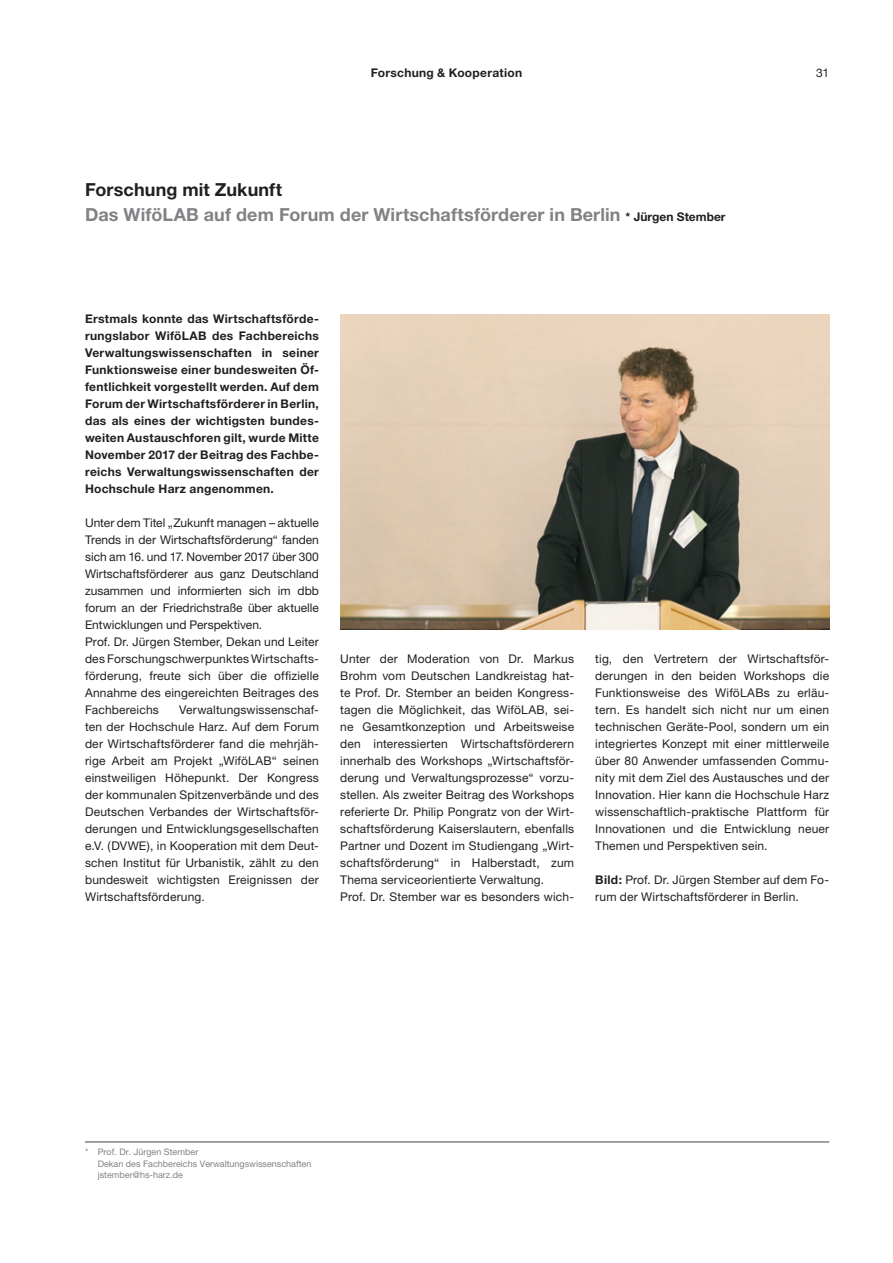
<style>
.page{position:relative;width:893px;height:1263px;background:#fff}
.page>*{position:absolute;margin:0;border:0;box-sizing:border-box;transform-origin:0 0}
.t1{font:700 18px/25.5px "Helvetica Neue";letter-spacing:.005em;color:#808285}
.t2{font:12px/17px "Helvetica Neue";letter-spacing:.015em;color:#231f20}
.t3{font:700 12px/17px "Helvetica Neue";letter-spacing:.025em;color:#231f20;text-align:justify}
.t4{font:12px "Helvetica Neue";color:#231f20}
.t5{font:9px/11.2px "Helvetica Neue";color:#808285}
.s1{color:#231f20}
.s2{font-size:12px;color:#231f20}
.s3{font-weight:700}
</style>
<div class="page">
<hr style="left:85px;top:1141px;width:744px;height:2px;background:#808285">
<img style="left:340px;top:315px;width:489px;height:314px">
<p class="t3" style="left:371px;top:64px;width:153px">Forschung &amp; Kooperation</p>
<p class="t4" style="left:816px;top:64px;width:15px">31</p>
<h1 class="t1" style="left:85px;top:176px;width:642px"><span class="s1">Forschung mit Zukunft<br></span>Das WiföLAB auf dem Forum der Wirtschaftsförderer in Berlin <span class="s2">* Jürgen Stember</span></h1>
<p class="t3" style="left:85px;top:310px;width:235px">Erstmals konnte das Wirtschaftsförde&shy;rungslabor WiföLAB des Fachbereichs Verwaltungswissenschaften in seiner Funktionsweise einer bundesweiten Öf&shy;fentlichkeit vorgestellt werden. Auf dem Forum der Wirtschaftsförderer in Berlin, das als eines der wichtigsten bundes&shy;weiten Austauschforen gilt, wurde Mitte November 2017 der Beitrag des Fachbe&shy;reichs Verwaltungswissenschaften der Hochschule Harz angenommen.</p>
<p class="t2" style="left:85px;top:514px;width:235px">Unter dem Titel „Zukunft managen – aktuelle Trends in der Wirtschaftsförderung“ fanden sich am 16. und 17. November 2017 über 300<br>Wirtschaftsförderer aus ganz Deutschland zusammen und informierten sich im dbb forum an der Friedrichstraße über aktuelle Entwicklungen und Perspektiven.<br>Prof. Dr. Jürgen Stember, Dekan und Leiter des Forschungschwerpunktes Wirtschafts&shy;förderung, freute sich über die offizielle Annahme des eingereichten Beitrages des Fachbereichs</p>
<p class="t2" style="left:85px;top:701px;width:235px;text-align:justify;text-indent:94px">Verwaltungswissenschaf&shy;ten der Hochschule Harz. Auf dem Forum der Wirtschaftsförderer fand die mehrjäh&shy;rige Arbeit am Projekt „WiföLAB“ seinen einstweiligen Höhepunkt. Der Kongress der kommunalen Spitzenverbände und des Deutschen Verbandes der Wirtschaftsför&shy;derungen und Entwicklungsgesellschaften e.V. (DVWE), in Kooperation mit dem Deut&shy;schen Institut für Urbanistik, zählt zu den bundesweit wichtigsten Ereignissen der Wirtschaftsförderung.</p>
<p class="t2" style="left:340px;top:650px;width:235px">Unter der Moderation von Dr. Markus Brohm vom Deutschen Landkreistag hat&shy;te Prof. Dr. Stember an beiden Kongress&shy;tagen die Möglichkeit, das WiföLAB, sei&shy;ne Gesamtkonzeption und Arbeitsweise den interessierten Wirtschaftsförderern innerhalb des Workshops „Wirtschaftsför&shy;derung und Verwaltungsprozesse“ vorzu&shy;stellen. Als zweiter Beitrag des Workshops referierte Dr. Philip Pongratz von der Wirt&shy;schaftsförderung Kaiserslautern, ebenfalls Partner und Dozent im Studiengang „Wirt&shy;schaftsförderung“ in Halberstadt, zum Thema serviceorientierte Verwaltung.<br>Prof. Dr. Stember war es besonders wich-</p>
<p class="t2" style="left:595px;top:650px;width:235px;text-align:justify">tig, den Vertretern der Wirtschaftsför&shy;derungen in den beiden Workshops die Funktionsweise des WiföLABs zu erläu&shy;tern. Es handelt sich nicht nur um einen technischen Geräte-Pool, sondern um ein integriertes Konzept mit einer mittlerweile über 80 Anwender umfassenden Commu&shy;nity mit dem Ziel des Austausches und der Innovation. Hier kann die Hochschule Harz wissenschaftlich-praktische Plattform für Innovationen und die Entwicklung neuer Themen und Perspektiven sein.</p>
<p class="t2" style="left:595px;top:871px;width:235px"><span class="s3">Bild:</span> Prof. Dr. Jürgen Stember auf dem Fo&shy;rum der Wirtschaftsförderer in Berlin.</p>
<p class="t5" style="left:98px;top:1146px;width:215px;text-indent:-13px">* Prof. Dr. Jürgen Stember<br>Dekan des Fachbereichs Verwaltungswissenschaften jstember@hs-harz.de</p>
</div>
